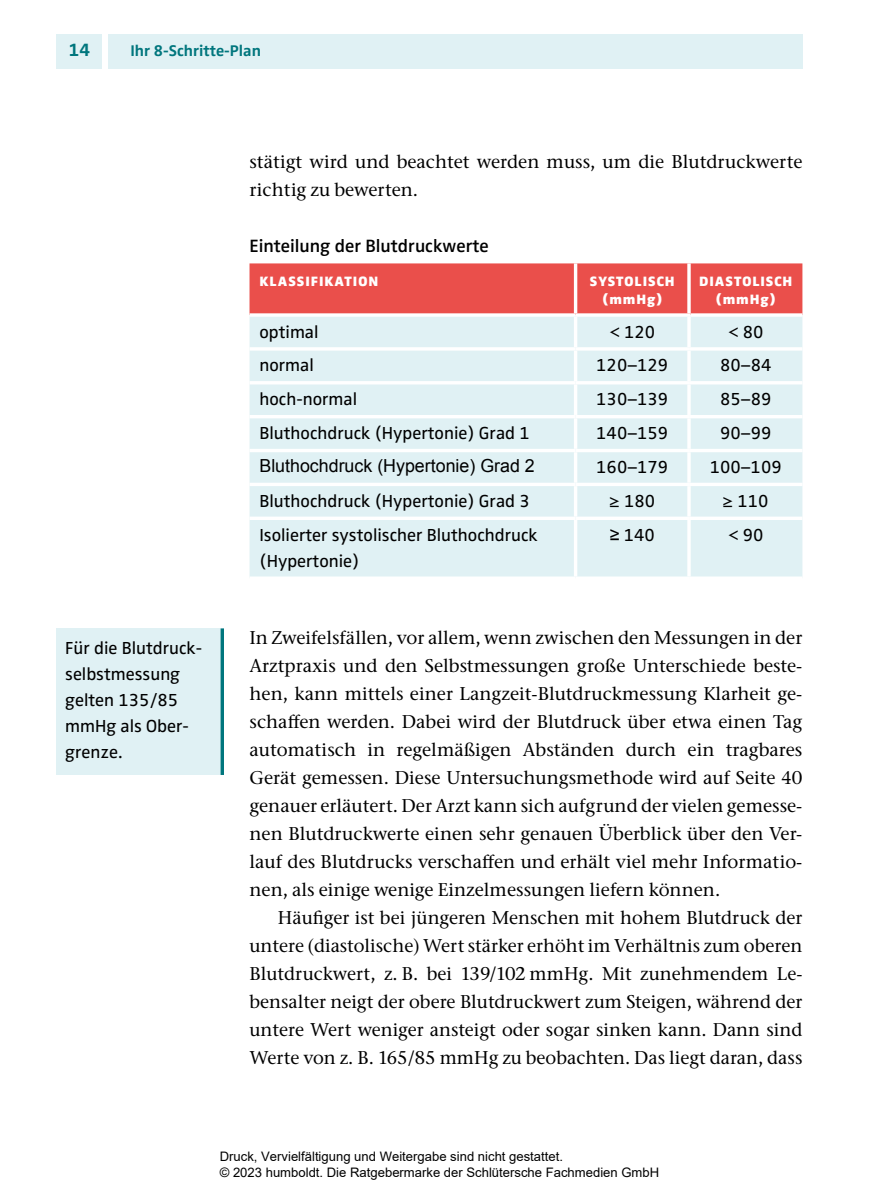
<style>
.page{position:relative;width:879px;height:1191px;background:#fff}
.page>*{position:absolute;margin:0;border:0;box-sizing:border-box;transform-origin:0 0}
.t1{font:500 18.4px/28px "Stone Serif ITC Pro";color:#000;text-align:justify}
.t2{font:600 18.4px "Zwo Pro";color:#000}
.t3{font:700 18.4px "Zwo Pro";color:#00767d}
.t4{font:18px/26px "Zwo Pro";color:#000}
.t5{font:18px "Arial";color:#000}
.t6{font:700 16px "Zwo Pro";color:#00767d}
.t7{font:900 14px/18px "Zwo Pro";letter-spacing:.07em;color:#fff;text-align:center}
.t8{font:13px/15.6px "Arial";color:#000}
.s1{font-family:"Arial"}
</style>
<div class="page">
<div style="left:57px;top:34px;width:45px;height:34px;background:#e0f1f4"></div>
<div style="left:108px;top:34px;width:694px;height:34px;background:#e0f1f4"></div>
<div style="left:249px;top:263px;width:553px;height:50px;background:#ea4f4b"></div>
<div style="left:249px;top:317px;width:553px;height:259px;background:#e0f1f4"></div>
<hr style="left:574px;top:263px;width:3px;height:50px;background:#fff">
<hr style="left:574px;top:317px;width:3px;height:30px;background:#fff">
<hr style="left:249px;top:347px;width:326px;height:3px;background:#fff">
<hr style="left:575px;top:347px;width:114px;height:3px;background:#fff">
<hr style="left:574px;top:350px;width:3px;height:31px;background:#fff">
<hr style="left:689px;top:347px;width:113px;height:3px;background:#fff">
<hr style="left:249px;top:381px;width:326px;height:3px;background:#fff">
<hr style="left:575px;top:381px;width:114px;height:3px;background:#fff">
<hr style="left:574px;top:384px;width:3px;height:31px;background:#fff">
<hr style="left:689px;top:381px;width:113px;height:3px;background:#fff">
<hr style="left:249px;top:415px;width:326px;height:3px;background:#fff">
<hr style="left:575px;top:415px;width:114px;height:3px;background:#fff">
<hr style="left:574px;top:418px;width:3px;height:31px;background:#fff">
<hr style="left:689px;top:415px;width:113px;height:3px;background:#fff">
<hr style="left:249px;top:449px;width:326px;height:3px;background:#fff">
<hr style="left:575px;top:449px;width:114px;height:3px;background:#fff">
<hr style="left:574px;top:452px;width:3px;height:31px;background:#fff">
<hr style="left:689px;top:449px;width:113px;height:3px;background:#fff">
<hr style="left:249px;top:483px;width:326px;height:3px;background:#fff">
<hr style="left:575px;top:483px;width:114px;height:3px;background:#fff">
<hr style="left:574px;top:486px;width:3px;height:30px;background:#fff">
<hr style="left:689px;top:483px;width:113px;height:3px;background:#fff">
<svg style="left:249px;top:516px;width:326px;height:4px"></svg>
<svg style="left:575px;top:516px;width:114px;height:4px"></svg>
<hr style="left:574px;top:520px;width:3px;height:56px;background:#fff">
<svg style="left:689px;top:516px;width:113px;height:4px"></svg>
<svg style="left:249px;top:576px;width:325px;height:1px"></svg>
<svg style="left:577px;top:576px;width:111px;height:1px"></svg>
<hr style="left:687px;top:317px;width:4px;height:30px;background:#fff">
<hr style="left:687px;top:350px;width:4px;height:31px;background:#f6fbfb">
<hr style="left:687px;top:384px;width:4px;height:31px;background:#f6fbfb">
<hr style="left:687px;top:418px;width:4px;height:31px;background:#f6fbfb">
<hr style="left:687px;top:452px;width:4px;height:31px;background:#f7fbfb">
<hr style="left:687px;top:486px;width:4px;height:30px;background:#f8fcfc">
<hr style="left:687px;top:520px;width:4px;height:56px;background:#fff">
<svg style="left:690px;top:576px;width:112px;height:1px"></svg>
<svg style="left:249px;top:313px;width:326px;height:2px"></svg>
<svg style="left:575px;top:313px;width:116px;height:4px"></svg>
<svg style="left:687px;top:263px;width:4px;height:50px"></svg>
<svg style="left:691px;top:313px;width:111px;height:1px"></svg>
<div style="left:57px;top:628px;width:167px;height:147px;background:#e0f1f4"></div>
<hr style="left:221px;top:628px;width:3px;height:147px;background:#00767d">
<p class="t3" style="left:69px;top:39px;width:23px">14</p>
<p class="t6" style="left:130px;top:41px;width:132px">Ihr 8-Schritte-Plan</p>
<p class="t4" style="left:65px;top:635px;width:138px">Für die Blutdruck&shy;selbstmessung gelten 135/85 mmHg als Ober&shy;grenze.</p>
<p class="t1" style="left:249px;top:148px;width:554px">stätigt wird und beachtet werden muss, um die Blutdruckwerte richtig zu bewerten.</p>
<p class="t2" style="left:249px;top:232px;width:241px">Einteilung der Blutdruckwerte</p>
<p class="t7" style="left:259px;top:272px;width:120px">KLASSIFIKATION</p>
<p class="t7" style="left:590px;top:272px;width:86px">SYSTOLISCH (mmHg)</p>
<p class="t7" style="left:699px;top:272px;width:95px">DIASTOLISCH (mmHg)</p>
<p class="t4" style="left:259px;top:319px;width:61px">optimal</p>
<p class="t4" style="left:609px;top:319px;width:47px">&lt; 120</p>
<p class="t4" style="left:728px;top:319px;width:37px">&lt; 80</p>
<p class="t4" style="left:259px;top:353px;width:56px">normal</p>
<p class="t4" style="left:596px;top:353px;width:74px">120–129</p>
<p class="t4" style="left:720px;top:353px;width:53px">80–84</p>
<p class="t4" style="left:259px;top:387px;width:99px">hoch-normal</p>
<p class="t4" style="left:596px;top:387px;width:74px">130–139</p>
<p class="t4" style="left:720px;top:387px;width:53px">85–89</p>
<p class="t4" style="left:259px;top:420px;width:272px">Bluthochdruck (Hypertonie) Grad 1</p>
<p class="t4" style="left:596px;top:420px;width:74px">140–159</p>
<p class="t4" style="left:720px;top:420px;width:53px">90–99</p>
<p class="t5" style="left:259px;top:454px;width:277px">Bluthochdruck (Hypertonie) Grad 2</p>
<p class="t4" style="left:596px;top:454px;width:74px">160–179</p>
<p class="t4" style="left:709px;top:454px;width:74px">100–109</p>
<p class="t4" style="left:259px;top:488px;width:272px">Bluthochdruck (Hypertonie) Grad 3</p>
<p class="t4" style="left:609px;top:488px;width:47px">≥ 180</p>
<p class="t4" style="left:723px;top:488px;width:47px">≥ 110</p>
<p class="t4" style="left:259px;top:522px;width:280px">Isolierter systolischer Bluthochdruck (Hypertonie)</p>
<p class="t4" style="left:610px;top:522px;width:47px"><span class="s1">≥</span> 140</p>
<p class="t4" style="left:728px;top:522px;width:37px">&lt; 90</p>
<p class="t1" style="left:249px;top:624px;width:554px">In Zweifelsfällen, vor allem, wenn zwischen den Messungen in der Arztpraxis und den Selbstmessungen große Unterschiede beste&shy;hen, kann mittels einer Langzeit-Blutdruckmessung Klarheit ge&shy;schaffen werden. Dabei wird der Blutdruck über etwa einen Tag automatisch in regelmäßigen Abständen durch ein tragbares Gerät gemessen. Diese Untersuchungsmethode wird auf Seite 40 genauer erläutert. Der Arzt kann sich aufgrund der vielen gemesse&shy;nen Blutdruckwerte einen sehr genauen Überblick über den Ver&shy;lauf des Blutdrucks verschaffen und erhält viel mehr Informatio&shy;nen, als einige wenige Einzelmessungen liefern können.</p>
<p class="t1" style="left:249px;top:904px;width:554px;text-indent:28px">Häufiger ist bei jüngeren Menschen mit hohem Blutdruck der untere (diastolische) Wert stärker erhöht im Verhältnis zum oberen Blutdruckwert, z. B. bei 139/102 mmHg. Mit zunehmendem Le&shy;bensalter neigt der obere Blutdruckwert zum Steigen, während der untere Wert weniger ansteigt oder sogar sinken kann. Dann sind Werte von z. B. 165/85 mmHg zu beobachten. Das liegt daran, dass</p>
<p class="t8" style="left:220px;top:1148px;width:441px">Druck, Vervielfältigung und Weitergabe sind nicht gestattet.<br>© 2023 humboldt. Die Ratgebermarke der Schlütersche Fachmedien GmbH</p>
</div>
